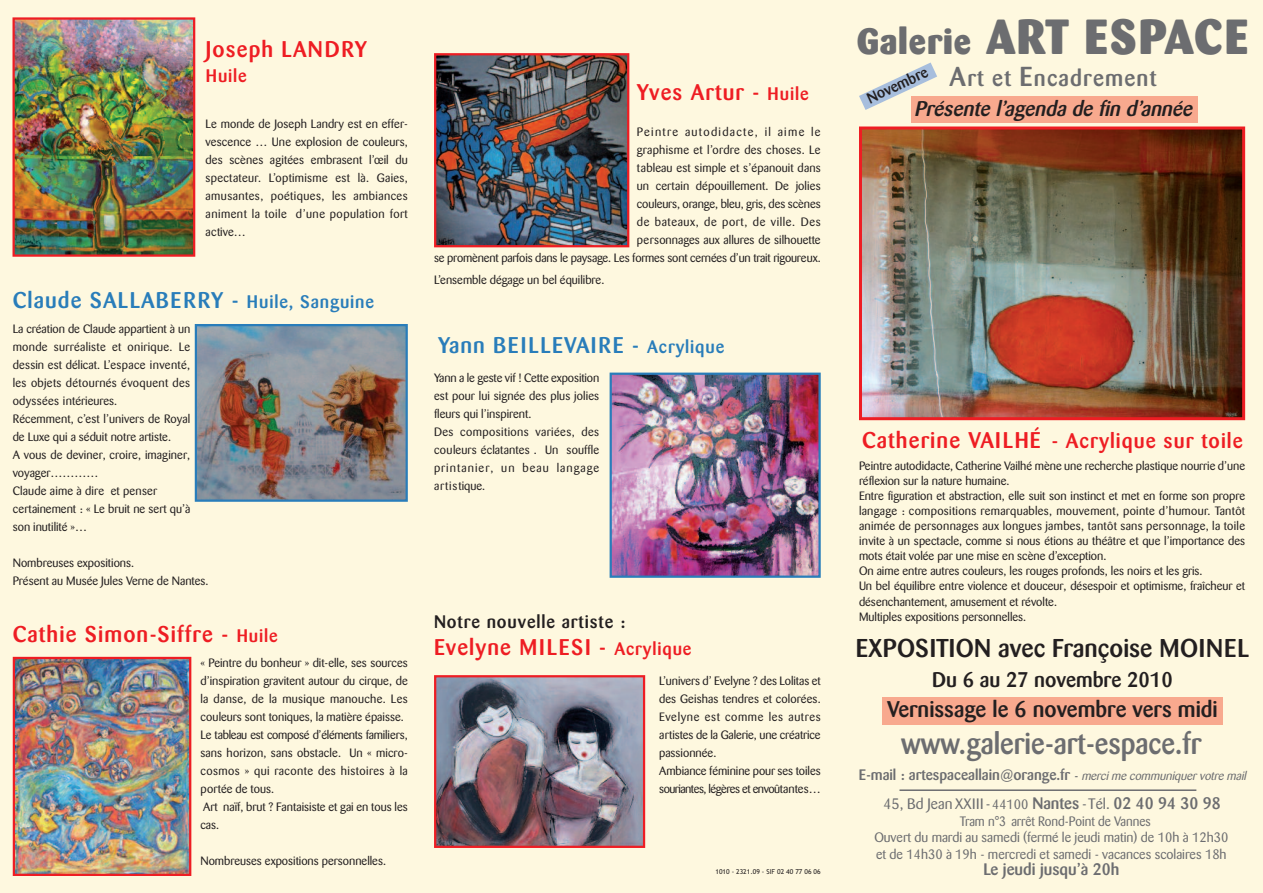
<style>
.page{position:relative;width:1263px;height:893px;background:#fef8df}
.page>*{position:absolute;margin:0;border:0;box-sizing:border-box;transform-origin:0 0}
.t1{font:800 48.75px "Barmeno";letter-spacing:.025em;color:#6c6d70}
.t2{font:500 30px "Barmeno";color:#6c6d70;scale:.95 1}
.t3{font:500 25.5px "Barmeno";color:#231f20}
.t4{font:500 22.95px "Barmeno";letter-spacing:.05em;color:#6c6d70}
.t5{font:500 22.5px "Barmeno";letter-spacing:.05em;color:#ee1d23}
.t6{font:500 22.5px "Barmeno";letter-spacing:.05em;color:#297dba}
.t7{font:500 22.5px "Barmeno";color:#231f20}
.t8{font:500 22.5px "Barmeno";letter-spacing:.07em;color:#297dba}
.t9{font:500 21px "Barmeno";letter-spacing:.05em;color:#ee1d23}
.t10{font:italic 500 21px "Barmeno";color:#231f20}
.t11{font:500 21px "Barmeno";color:#231f20}
.t12{font:500 18px "Barmeno";letter-spacing:.05em;color:#231f20}
.t13{font:500 18px "Barmeno";letter-spacing:.05em;color:#ee1d23}
.t14{font:500 16.5px "Barmeno";color:#6c6d70}
.t15{font:500 15.15px "Barmeno";color:#231f20}
.t16{font:500 15px "Barmeno";color:#6c6d70}
.t17{font:15px "Barmeno";color:#6c6d70}
.t18{font:13.5px/16.6px "Barmeno";color:#6c6d70;text-align:center;scale:.95 1}
.t19{font:12px/18px "Barmeno";color:#231f20}
.t20{font:6.75px "Trebuchet MS";color:#231f20}
.s1{font-size:18px}
.s2{font-size:36px}
.s3{font-size:27.15px}
.s4{font-size:22.5px}
.s5{font-size:12px}
.s6{font-weight:400;font-style:italic;font-size:12px}
.s7{font-size:13.5px}
.s8{font-weight:500;font-size:16.5px}
</style>
<div class="page">
<div style="left:882px;top:697px;width:341px;height:28px;background:#f8a98e"></div>
<div style="left:911px;top:97px;width:287px;height:26px;background:#f8a98e"></div>
<img style="left:863px;top:131px;width:378px;height:285px">
<div style="left:859px;top:127px;width:386px;height:293px;border:3px solid #ee1d23"></div>
<img style="left:16px;top:20px;width:176px;height:234px">
<div style="left:13px;top:17px;width:182px;height:240px;border:2px solid #ee1d23"></div>
<img style="left:16px;top:660px;width:172px;height:213px">
<div style="left:13px;top:657px;width:178px;height:219px;border:2px solid #ee1d23"></div>
<img style="left:613px;top:376px;width:205px;height:199px">
<div style="left:610px;top:373px;width:211px;height:205px;border:2px solid #297dba"></div>
<img style="left:437px;top:678px;width:205px;height:167px">
<div style="left:434px;top:675px;width:211px;height:173px;border:2px solid #ee1d23"></div>
<hr style="left:899px;top:789px;width:297px;height:2px;background:#6c6d70">
<img style="left:198px;top:327px;width:207px;height:172px">
<div style="left:195px;top:324px;width:213px;height:178px;border:2px solid #297dba"></div>
<img style="left:437px;top:56px;width:189px;height:188px">
<div style="left:434px;top:53px;width:195px;height:194px;border:2px solid #ee1d23"></div>
<svg style="left:859px;top:63px;width:78px;height:47px"></svg>
<h3 class="t5" style="left:206px;top:40px;width:163px">Joseph LANDRY</h3>
<h3 class="t13" style="left:206px;top:69px;width:43px">Huile</h3>
<h3 class="t5" style="left:637px;top:83px;width:173px">Yves Artur - <span class="s1">Huile</span></h3>
<p class="t19" style="left:206px;top:116px;width:204px;text-align:justify">Le monde de Joseph Landry est en effer&shy;vescence … Une explosion de couleurs, des scènes agitées embrasent l’œil du spectateur. L’optimisme est là. Gaies, amusantes, poétiques, les ambiances animent la toile d’une population fort active…</p>
<p class="t19" style="left:434px;top:124px;width:388px;text-align:right">Peintre autodidacte, il aime le<br>graphisme et l’ordre des choses. Le<br>tableau est simple et s’épanouit dans<br>un certain dépouillement. De jolies<br>couleurs, orange, bleu, gris, des scènes<br>de bateaux, de port, de ville. Des<br>personnages aux allures de silhouette<br>se promènent parfois dans le paysage. Les formes sont cernées d’un trait rigoureux.</p>
<p class="t19" style="left:434px;top:272px;width:172px">L’ensemble dégage un bel équilibre.</p>
<h3 class="t6" style="left:13px;top:291px;width:363px">Claude SALLABERRY - <span class="s1">Huile, Sanguine</span></h3>
<p class="t19" style="left:13px;top:321px;width:179px">La création de Claude appartient à un monde surréaliste et onirique. Le dessin est délicat. L’espace inventé, les objets détournés évoquent des odyssées intérieures.<br>Récemment, c’est l’univers de Royal de Luxe qui a séduit notre artiste.<br>A vous de deviner, croire, imaginer, voyager…………<br>Claude aime à dire et penser certainement : « Le bruit ne sert qu’à son inutilité »…</p>
<p class="t19" style="left:13px;top:555px;width:197px">Nombreuses expositions.<br>Présent au Musée Jules Verne de Nantes.</p>
<h3 class="t5" style="left:13px;top:624px;width:266px">Cathie Simon-Siffre - <span class="s1">Huile</span></h3>
<p class="t19" style="left:200px;top:655px;width:209px">« Peintre du bonheur » dit-elle, ses sources d’inspiration gravitent autour du cirque, de la danse, de la musique manouche. Les couleurs sont toniques, la matière épaisse.<br>Le tableau est composé d’éléments familiers, sans horizon, sans obstacle. Un « micro&shy;cosmos » qui raconte des histoires à la portée de tous.<br>Art naïf, brut ? Fantaisiste et gai en tous les cas.</p>
<p class="t19" style="left:200px;top:853px;width:187px">Nombreuses expositions personnelles.</p>
<h3 class="t8" style="left:438px;top:336px;width:288px">Yann BEILLEVAIRE - <span class="s1">Acrylique</span></h3>
<p class="t19" style="left:434px;top:370px;width:167px">Yann a le geste vif ! Cette exposition est pour lui signée des plus jolies fleurs qui l’inspirent.<br>Des compositions variées, des couleurs éclatantes . Un souffle printanier, un beau langage artistique.</p>
<h3 class="t12" style="left:434px;top:614px;width:193px">Notre nouvelle artiste :</h3>
<h3 class="t5" style="left:434px;top:637px;width:259px">Evelyne MILESI - <span class="s1">Acrylique</span></h3>
<p class="t19" style="left:659px;top:673px;width:163px">L’univers d’ Evelyne ? des Lolitas et des Geishas tendres et colorées.<br>Evelyne est comme les autres artistes de la Galerie, une créatrice passionnée.<br>Ambiance féminine pour ses toiles souriantes, légères et envoûtantes…</p>
<p class="t20" style="left:715px;top:868px;width:107px">1010 - 2321.09 - SIF 02 40 77 06 06</p>
<h1 class="t1" style="left:857px;top:17px;width:393px"><span class="s2">Galerie</span> ART ESPACE</h1>
<h3 class="t4" style="left:950px;top:69px;width:208px"><span class="s3">A</span>rt et <span class="s3">E</span>ncadrement</h3>
<h3 class="t10" style="left:914px;top:100px;width:284px">Présente l’agenda de fin d’année</h3>
<p class="t15" style="left:865px;top:93px;width:67px;rotate:-25deg">Novembre</p>
<h3 class="t9" style="left:862px;top:432px;width:382px"><span class="s4">Catherine VAILHÉ</span> - Acrylique sur toile</h3>
<p class="t19" style="left:859px;top:460px;width:388px;line-height:15px">Peintre autodidacte, Catherine Vailhé mène une recherche plastique nourrie d’une réflexion sur la nature humaine.<br>Entre figuration et abstraction, elle suit son instinct et met en forme son propre langage : compositions remarquables, mouvement, pointe d’humour. Tantôt animée de personnages aux longues jambes, tantôt sans personnage, la toile invite à un spectacle, comme si nous étions au théâtre et que l’importance des mots était volée par une mise en scène d’exception.<br>On aime entre autres couleurs, les rouges profonds, les noirs et les gris.<br>Un bel équilibre entre violence et douceur, désespoir et optimisme, fraîcheur et désenchantement, amusement et révolte.<br>Multiples expositions personnelles.</p>
<h3 class="t3" style="left:856px;top:638px;width:395px">EXPOSITION avec Françoise MOINEL</h3>
<h3 class="t11" style="left:932px;top:671px;width:242px">Du 6 au 27 novembre 2010</h3>
<h3 class="t7" style="left:887px;top:700px;width:332px">Vernissage le 6 novembre vers midi</h3>
<h2 class="t2" style="left:901px;top:731px;width:317px">www.galerie-art-espace.fr</h2>
<p class="t16" style="left:859px;top:768px;width:391px">E-mail : artespaceallain@orange.fr <span class="s5">-</span> <span class="s6">mercimecommuniquervotremail</span></p>
<p class="t17" style="left:883px;top:798px;width:339px">45, Bd Jean XXIII-<span class="s7">44100</span> <span class="s8">Nantes</span> -Tél. <span class="s8">02 40 94 30 98</span></p>
<p class="t18" style="left:874px;top:814px;width:374px">Tram n°3 arrêt Rond-Point de Vannes<br>Ouvert du mardi au samedi (fermé le jeudi matin) de 10h à 12h30 et de 14h30 à 19h - mercredi et samedi - vacances scolaires 18h</p>
<h3 class="t14" style="left:983px;top:863px;width:137px">Le jeudi jusqu’à 20h</h3>
</div>
